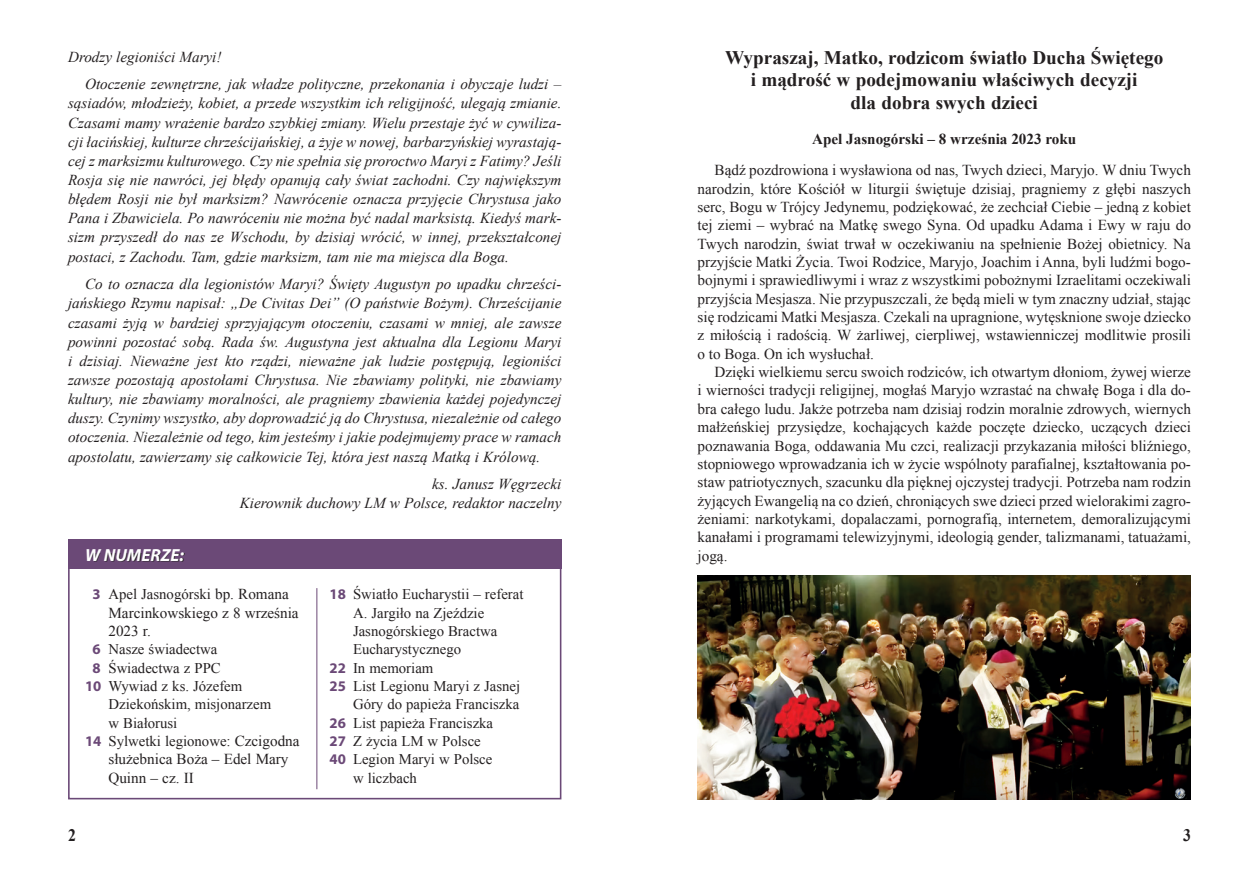
<style>
.page{position:relative;width:1259px;height:893px;background:#fff}
.page>*{position:absolute;margin:0;border:0;box-sizing:border-box;transform-origin:0 0}
.t1{font:700 19.2px/22.4px "Times New Roman";color:#231f20;text-align:center}
.t2{font:italic 700 17.55px "Myriad Pro";color:#fff}
.t3{font:700 17.55px "Times New Roman";color:#231f20;scale:.9 1}
.t4{font:15.15px/18.3px "Times New Roman";color:#231f20}
.t5{font:italic 15.15px/19.2px "Times New Roman";color:#231f20;text-align:justify}
.t6{font:700 15.15px "Times New Roman";color:#231f20}
.t7{font:14.7px "Times New Roman";color:#231f20}
.s1{font-family:"Myriad Pro";font-weight:700;color:#6b4977}
.s2{font-size:15.15px}
</style>
<div class="page">
<div style="left:68px;top:539px;width:493px;height:30px;background:#6b4977"></div>
<div style="left:68px;top:543px;width:493px;height:256px;border:2px solid #6b4977"></div>
<hr style="left:316px;top:588px;width:1px;height:201px;background:#6b4977">
<svg style="left:92px;top:553px;width:93px;height:9px"></svg>
<img style="left:697px;top:576px;width:494px;height:223px">
<p class="t5" style="left:85px;top:42px;width:478px;line-height:27.6px;text-indent:-17px">Drodzy legioniści Maryi!<br>Otoczenie zewnętrzne, jak władze polityczne, przekonania i obyczaje ludzi –</p>
<p class="t5" style="left:68px;top:93px;width:495px">sąsiadów, młodzieży, kobiet, a przede wszystkim ich religijność, ulegają zmianie.<br>Czasami mamy wrażenie bardzo szybkiej zmiany. Wielu przestaje żyć w cywiliza&shy;cji łacińskiej, kulturze chrześcijańskiej, a żyje w nowej, barbarzyńskiej wyrastają&shy;cej z marksizmu kulturowego. Czy nie spełnia się proroctwo Maryi z Fatimy? Jeśli Rosja się nie nawróci, jej błędy opanują cały świat zachodni. Czy największym błędem Rosji nie był marksizm? Nawrócenie oznacza przyjęcie Chrystusa jako Pana i Zbawiciela. Po nawróceniu nie można być nadal marksistą. Kiedyś mark&shy;sizm przyszedł do nas ze Wschodu, by dzisiaj wrócić, w innej, przekształconej postaci, z Zachodu. Tam, gdzie marksizm, tam nie ma miejsca dla Boga.</p>
<p class="t5" style="left:68px;top:274px;width:495px;text-indent:17px">Co to oznacza dla legionistów Maryi? Święty Augustyn po upadku chrześci&shy;jańskiego Rzymu napisał: „De Civitas Dei” (O państwie Bożym). Chrześcijanie czasami żyją w bardziej sprzyjającym otoczeniu, czasami w mniej, ale zawsze powinni pozostać sobą. Rada św. Augustyna jest aktualna dla Legionu Maryi i dzisiaj. Nieważne jest kto rządzi, nieważne jak ludzie postępują, legioniści zawsze pozostają apostołami Chrystusa. Nie zbawiamy polityki, nie zbawiamy kultury, nie zbawiamy moralności, ale pragniemy zbawienia każdej pojedynczej duszy. Czynimy wszystko, aby doprowadzić ją do Chrystusa, niezależnie od całego otoczenia. Niezależnie od tego, kim jesteśmy i jakie podejmujemy prace w ramach apostolatu, zawierzamy się całkowicie Tej, która jest naszą Matką i Królową.</p>
<p class="t5" style="left:240px;top:474px;width:323px;text-align:right">ks. Janusz Węgrzecki<br>Kierownik duchowy LM w Polsce, redaktor naczelny</p>
<p class="t2" style="left:85px;top:543px;width:100px">W NUMERZE:</p>
<p class="t7" style="left:92px;top:584px;width:198px"><span class="s1">3</span> Apel Jasnogórski <span class="s2">bp. Romana</span></p>
<p class="t4" style="left:108px;top:603px;width:192px">Marcinkowskiego z 8 września<br>2023 r.</p>
<p class="t7" style="left:92px;top:639px;width:126px"><span class="s1">6</span> Nasze świadectwa</p>
<p class="t7" style="left:92px;top:657px;width:130px"><span class="s1">8</span> Świadectwa z PPC</p>
<p class="t7" style="left:85px;top:676px;width:159px"><span class="s1">10</span> Wywiad z ks. Józefem</p>
<p class="t7" style="left:108px;top:694px;width:164px">Dziekońskim, misjonarzem</p>
<p class="t7" style="left:108px;top:712px;width:70px">w Białorusi</p>
<p class="t7" style="left:85px;top:731px;width:216px"><span class="s1">14</span> Sylwetki legionowe: <span class="s2">Czcigodna</span></p>
<p class="t4" style="left:108px;top:750px;width:182px">służebnica Boża – Edel Mary<br>Quinn – cz. II</p>
<p class="t7" style="left:330px;top:584px;width:195px"><span class="s1">18</span> Światło Eucharystii – referat</p>
<p class="t7" style="left:353px;top:602px;width:133px">A. Jargiło na Zjeździe</p>
<p class="t7" style="left:353px;top:621px;width:146px">Jasnogórskiego Bractwa</p>
<p class="t7" style="left:353px;top:639px;width:110px">Eucharystycznego</p>
<p class="t7" style="left:330px;top:657px;width:105px"><span class="s1">22</span> In memoriam</p>
<p class="t7" style="left:330px;top:676px;width:192px"><span class="s1">25</span> List Legionu Maryi z Jasnej</p>
<p class="t7" style="left:353px;top:694px;width:168px">Góry do papieża Franciszka</p>
<p class="t7" style="left:330px;top:712px;width:165px"><span class="s1">26</span> List papieża Franciszka</p>
<p class="t7" style="left:330px;top:731px;width:153px"><span class="s1">27</span> Z życia LM w Polsce</p>
<p class="t7" style="left:330px;top:749px;width:164px"><span class="s1">40</span> Legion Maryi w Polsce</p>
<p class="t7" style="left:353px;top:767px;width:65px">w liczbach</p>
<p class="t1" style="left:725px;top:46px;width:440px">Wypraszaj, Matko, rodzicom światło Ducha Świętego i mądrość w podejmowaniu właściwych decyzji<br>dla dobra swych dzieci</p>
<p class="t6" style="left:812px;top:128px;width:266px">Apel Jasnogórski – 8 września 2023 roku</p>
<p class="t4" style="left:697px;top:160px;width:495px;text-align:justify;text-indent:17px">Bądź pozdrowiona i wysławiona od nas, Twych dzieci, Maryjo. W dniu Twych narodzin, które Kościół w liturgii świętuje dzisiaj, pragniemy z głębi naszych serc, Bogu w Trójcy Jedynemu, podziękować, że zechciał Ciebie – jedną z kobiet tej ziemi – wybrać na Matkę swego Syna. Od upadku Adama i Ewy w raju do Twych narodzin, świat trwał w oczekiwaniu na spełnienie Bożej obietnicy. Na przyjście Matki Życia. Twoi Rodzice, Maryjo, Joachim i Anna, byli ludźmi bogo&shy;bojnymi i sprawiedliwymi i wraz z wszystkimi pobożnymi Izraelitami oczekiwali przyjścia Mesjasza. Nie przypuszczali, że będą mieli w tym znaczny udział, stając się rodzicami Matki Mesjasza. Czekali na upragnione, wytęsknione swoje dziecko z miłością i radością. W żarliwej, cierpliwej, wstawienniczej modlitwie prosili o to Boga. On ich wysłuchał.</p>
<p class="t4" style="left:697px;top:362px;width:495px;text-align:justify;text-indent:17px">Dzięki wielkiemu sercu swoich rodziców, ich otwartym dłoniom, żywej wierze i wierności tradycji religijnej, mogłaś Maryjo wzrastać na chwałę Boga i dla do&shy;bra całego ludu. Jakże potrzeba nam dzisiaj rodzin moralnie zdrowych, wiernych małżeńskiej przysiędze, kochających każde poczęte dziecko, uczących dzieci poznawania Boga, oddawania Mu czci, realizacji przykazania miłości bliźniego, stopniowego wprowadzania ich w życie wspólnoty parafialnej, kształtowania po&shy;staw patriotycznych, szacunku dla pięknej ojczystej tradycji. Potrzeba nam rodzin żyjących Ewangelią na co dzień, chroniących swe dzieci przed wielorakimi zagro&shy;żeniami: narkotykami, dopalaczami, pornografią, internetem, demoralizującymi kanałami i programami telewizyjnymi, ideologią gender, talizmanami, tatuażami, jogą.</p>
<p class="t3" style="left:68px;top:822px;width:10px">2</p>
<p class="t3" style="left:1183px;top:822px;width:10px">3</p>
</div>
